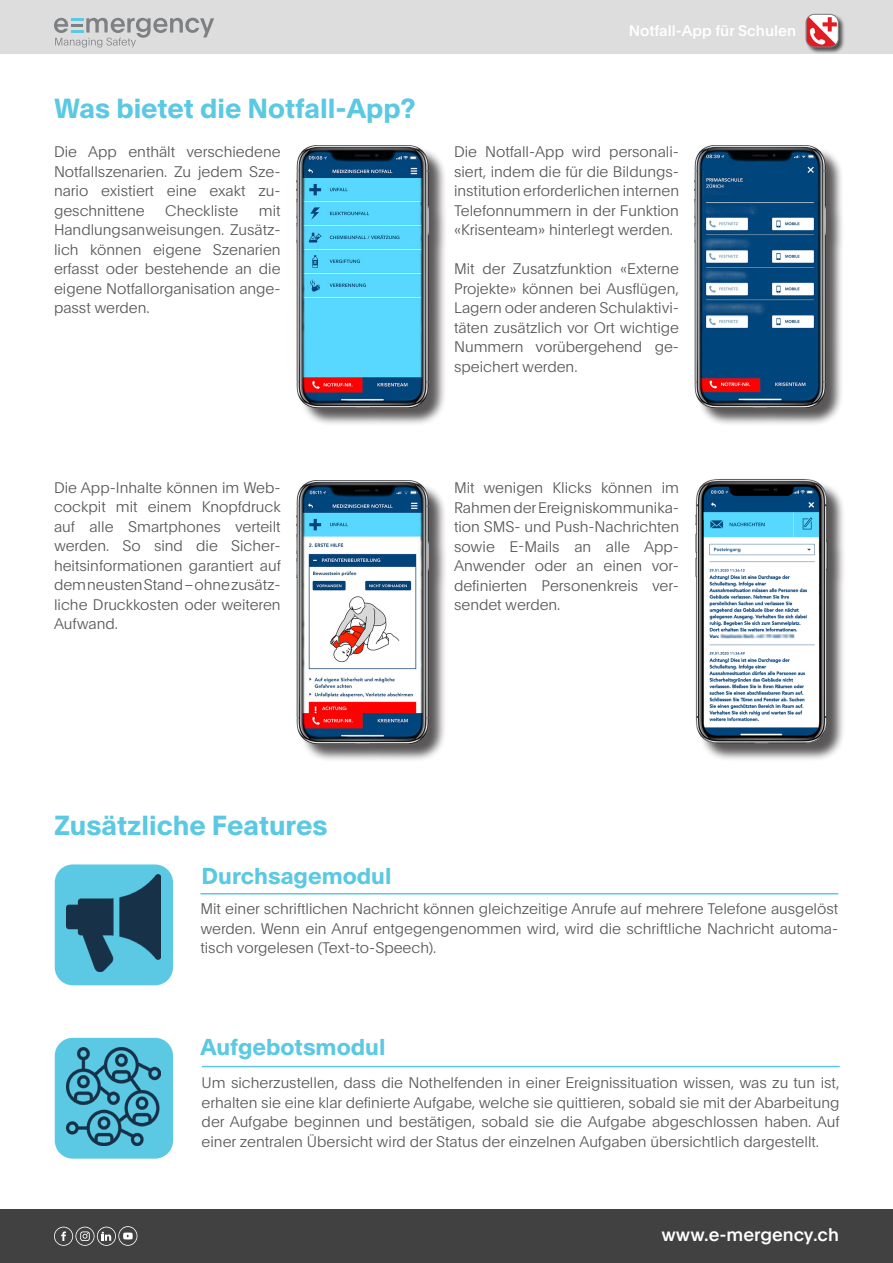
<style>
.page{position:relative;width:893px;height:1263px;background:#fff}
.page>*{position:absolute;margin:0;border:0;box-sizing:border-box;transform-origin:0 0}
.t1{font:700 27px "Plain";color:#5bc9e3}
.t2{font:700 22.5px "Plain";color:#5bc9e3}
.t3{font:500 18px "Plain";color:#fff}
.t4{font:100 15px/19.5px "Plain";color:#575857;text-align:justify}
.t5{font:500 15px "Plain";color:#fff}
</style>
<div class="page">
<div style="left:55px;top:864px;width:118px;height:121px;background:#5bc9e3;border-radius:18px"></div>
<img style="left:67px;top:874px;width:94px;height:98px">
<hr style="left:200px;top:893px;width:638px;height:1px;background:#5bc9e3">
<div style="left:55px;top:1038px;width:118px;height:121px;background:#5bc9e3;border-radius:18px"></div>
<img style="left:67px;top:1047px;width:94px;height:98px">
<hr style="left:202px;top:1066px;width:638px;height:1px;background:#5bc9e3">
<div style="left:299px;top:147px;width:148px;height:280px;background:#231f20;opacity:.75"></div>
<img style="left:297px;top:145px;width:131px;height:263px">
<div style="left:299px;top:483px;width:148px;height:279px;background:#231f20;opacity:.75"></div>
<img style="left:297px;top:481px;width:131px;height:262px">
<div style="left:696px;top:147px;width:148px;height:280px;background:#231f20;opacity:.75"></div>
<img style="left:694px;top:145px;width:131px;height:263px">
<div style="left:698px;top:481px;width:148px;height:281px;background:#231f20;opacity:.75"></div>
<img style="left:695px;top:479px;width:135px;height:264px">
<div style="left:0;top:0;width:893px;height:54px;background:#ddd"></div>
<div style="left:0;top:1209px;width:893px;height:54px;background:#414141"></div>
<svg style="left:54px;top:1226px;width:83px;height:20px"></svg>
<svg style="left:54px;top:18px;width:160px;height:29px"></svg>
<div style="left:805px;top:14px;width:41px;height:40px;background:#231f20;opacity:.75"></div>
<img style="left:806px;top:15px;width:32px;height:32px">
<div style="left:806px;top:14px;width:33px;height:33px;border:1px solid #7d7d7d;border-radius:8px"></div>
<h1 class="t1" style="left:54px;top:89px;width:363px">Was bietet die Notfall-App?</h1>
<p class="t4" style="left:54px;top:141px;width:228px">Die App enthält verschiedene Notfallszenarien. Zu jedem Sze&shy;nario existiert eine exakt zu&shy;geschnittene</p>
<p class="t4" style="left:165px;top:200px;width:75px">Checkliste</p>
<p class="t4" style="left:54px;top:200px;width:228px;text-indent:205px">mit Handlungsanweisungen. Zusätz&shy;lich können eigene Szenarien erfasst oder bestehende an die eigene Notfallorganisation ange&shy;passt werden.</p>
<p class="t5" style="left:629px;top:20px;width:169px">Notfall-App für Schulen</p>
<p class="t4" style="left:454px;top:141px;width:227px">Die Notfall-App wird personali&shy;siert, indem die für die Bildungs&shy;institution erforderlichen internen Telefonnummern in der Funktion «Krisenteam» hinterlegt werden.</p>
<p class="t4" style="left:454px;top:258px;width:226px">Mit der Zusatzfunktion «Externe Projekte» können bei Ausflügen, Lagern oder anderen Schulaktivi&shy;täten zusätzlich vor Ort wichtige Nummern vorübergehend ge&shy;speichert werden.</p>
<p class="t4" style="left:54px;top:477px;width:228px">Die App-Inhalte können im Web&shy;cockpit mit einem Knopfdruck auf alle Smartphones verteilt werden. So sind die Sicher&shy;heitsinformationen garantiert auf dem neusten Stand – ohne zusätz&shy;liche Druckkosten oder weiteren Aufwand.</p>
<p class="t4" style="left:454px;top:477px;width:226px">Mit wenigen Klicks können im Rahmen der Ereigniskommunika&shy;tion SMS- und Push-Nachrichten sowie E-Mails an alle App-Anwender oder an einen vor&shy;definierten Personenkreis ver&shy;sendet werden.</p>
<h1 class="t1" style="left:54px;top:805px;width:275px">Zusätzliche Features</h1>
<h2 class="t2" style="left:202px;top:859px;width:191px">Durchsagemodul</h2>
<p class="t4" style="left:200px;top:898px;width:639px">Mit einer schriftlichen Nachricht können gleichzeitige Anrufe auf mehrere Telefone ausgelöst werden. Wenn ein Anruf entgegengenommen wird, wird die schriftliche Nachricht automa&shy;tisch vorgelesen (Text-to-Speech).</p>
<h2 class="t2" style="left:200px;top:1031px;width:186px">Aufgebotsmodul</h2>
<p class="t4" style="left:202px;top:1073px;width:639px">Um sicherzustellen, dass die Nothelfenden in einer Ereignissituation wissen, was zu tun ist, erhalten sie eine klar definierte Aufgabe, welche sie quittieren, sobald sie mit der Abarbeitung der Aufgabe beginnen und bestätigen, sobald sie die Aufgabe abgeschlossen haben. Auf einer zentralen Übersicht wird der Status der einzelnen Aufgaben übersichtlich dargestellt.</p>
<p class="t3" style="left:661px;top:1222px;width:179px">www.e-mergency.ch</p>
</div>
